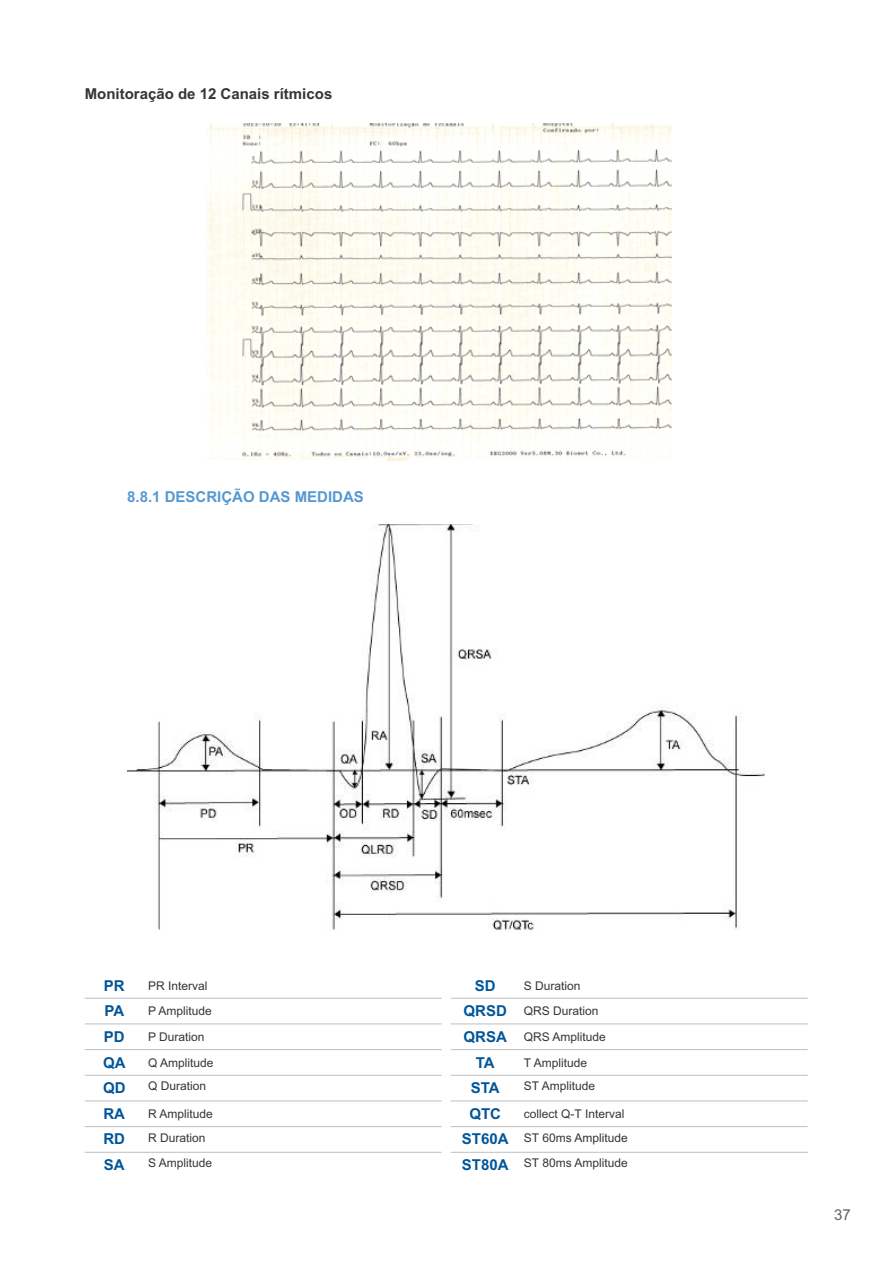
<style>
.page{position:relative;width:893px;height:1263px;background:#fff}
.page>*{position:absolute;margin:0;border:0;box-sizing:border-box;transform-origin:0 0}
.t1{font:700 15px "Arial";color:#373435}
.t2{font:700 15px "Arial";color:#059}
.t3{font:700 15px "Arial";color:#5698d2}
.t4{font:15px "Arial";color:#606062}
.t5{font:12px/25.7px "Arial";color:#373435}
.s1{font-weight:700;font-size:15px;color:#059}
</style>
<div class="page">
<img style="left:206px;top:123px;width:466px;height:339px">
<img style="left:128px;top:524px;width:637px;height:406px">
<hr style="left:85px;top:1152px;width:357px;height:1px;background:#bdbfc1">
<hr style="left:85px;top:1126px;width:357px;height:1px;background:#bdbfc1">
<hr style="left:85px;top:1100px;width:357px;height:1px;background:#bdbfc1">
<hr style="left:85px;top:1075px;width:357px;height:1px;background:#bdbfc1">
<hr style="left:85px;top:1049px;width:357px;height:1px;background:#bdbfc1">
<hr style="left:85px;top:1023px;width:357px;height:1px;background:#bdbfc1">
<hr style="left:85px;top:998px;width:357px;height:1px;background:#bdbfc1">
<hr style="left:451px;top:1152px;width:357px;height:1px;background:#bdbfc1">
<hr style="left:451px;top:1126px;width:357px;height:1px;background:#bdbfc1">
<hr style="left:451px;top:1100px;width:357px;height:1px;background:#bdbfc1">
<hr style="left:451px;top:1075px;width:357px;height:1px;background:#bdbfc1">
<hr style="left:451px;top:1049px;width:357px;height:1px;background:#bdbfc1">
<hr style="left:451px;top:1023px;width:357px;height:1px;background:#bdbfc1">
<hr style="left:451px;top:998px;width:357px;height:1px;background:#bdbfc1">
<p class="t1" style="left:85px;top:88px;width:249px">Monitoração de 12 Canais rítmicos</p>
<p class="t3" style="left:127px;top:491px;width:238px">8.8.1 DESCRIÇÃO DAS MEDIDAS</p>
<p class="t2" style="left:104px;top:980px;width:22px">PR</p>
<p class="t5" style="left:148px;top:974px;width:61px">PR Interval</p>
<p class="t2" style="left:104px;top:1005px;width:21px">PA</p>
<p class="t5" style="left:148px;top:999px;width:65px">P Amplitude</p>
<p class="t2" style="left:104px;top:1031px;width:22px">PD</p>
<p class="t5" style="left:148px;top:1025px;width:58px">P Duration</p>
<p class="t2" style="left:103px;top:1057px;width:24px">QA</p>
<p class="t5" style="left:148px;top:1051px;width:67px">Q Amplitude</p>
<p class="t2" style="left:103px;top:1082px;width:24px">QD</p>
<p class="t5" style="left:148px;top:1074px;width:60px">Q Duration</p>
<p class="t2" style="left:103px;top:1108px;width:23px">RA</p>
<p class="t5" style="left:148px;top:1102px;width:66px">R Amplitude</p>
<p class="t2" style="left:103px;top:1133px;width:23px">RD</p>
<p class="t5" style="left:148px;top:1126px;width:59px">R Duration</p>
<p class="t2" style="left:104px;top:1159px;width:22px">SA</p>
<p class="t5" style="left:148px;top:1151px;width:66px">S Amplitude</p>
<p class="t2" style="left:475px;top:980px;width:22px">SD</p>
<p class="t5" style="left:463px;top:974px;width:144px;text-indent:60px">S Duration<br><span class="s1">QRSD</span> QRS Duration<br><span class="s1">QRSA</span> QRS Amplitude</p>
<p class="t2" style="left:476px;top:1057px;width:20px">TA</p>
<p class="t5" style="left:524px;top:1051px;width:65px">T Amplitude</p>
<p class="t2" style="left:471px;top:1082px;width:30px">STA</p>
<p class="t5" style="left:524px;top:1074px;width:73px">ST Amplitude</p>
<p class="t2" style="left:469px;top:1108px;width:33px">QTC</p>
<p class="t5" style="left:462px;top:1103px;width:167px;line-height:23.9px;text-align:right">collect Q-T Interval<br><span class="s1">ST60A</span> ST 60ms Amplitude</p>
<p class="t5" style="left:462px;top:1151px;width:167px"><span class="s1">ST80A</span> ST 80ms Amplitude</p>
<p class="t4" style="left:834px;top:1209px;width:18px">37</p>
</div>
